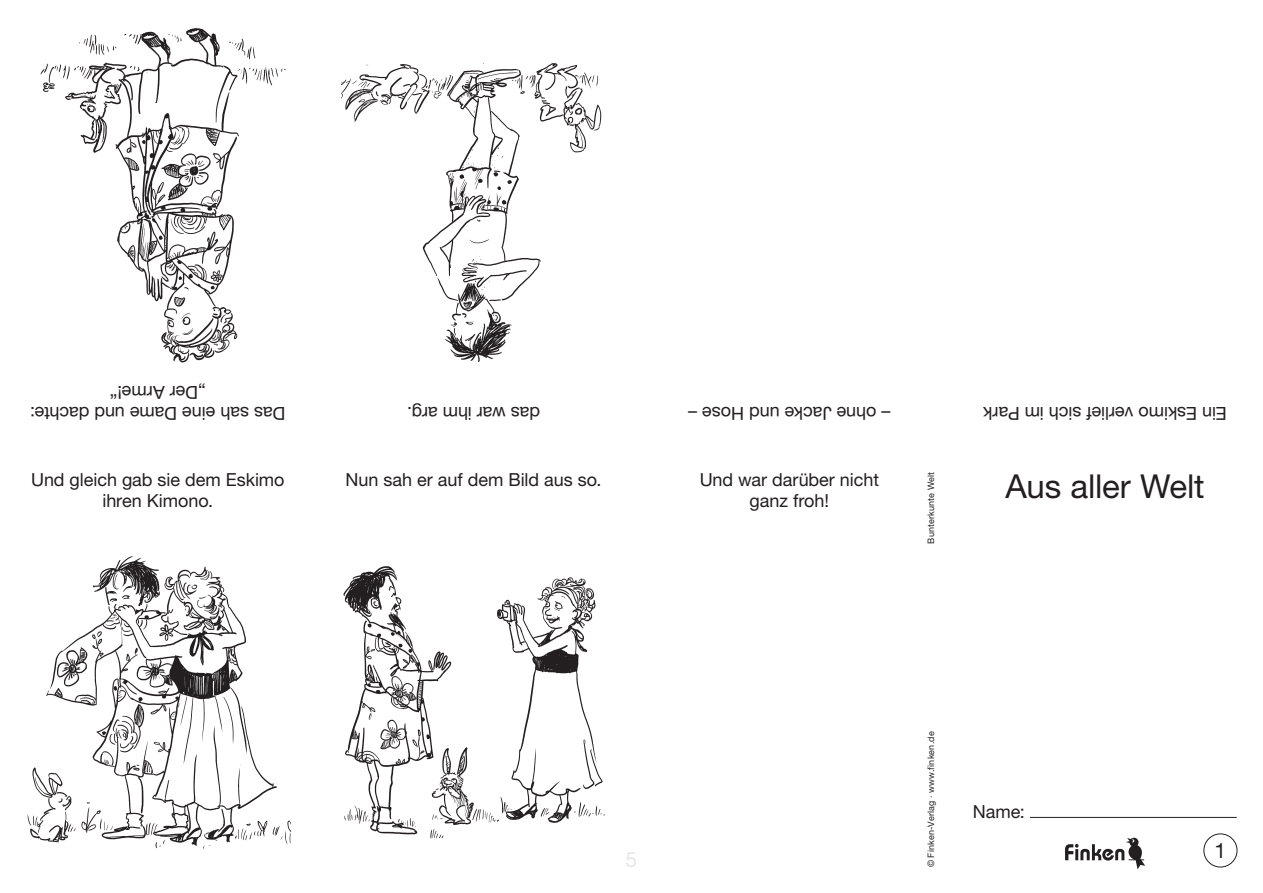
<style>
.page{position:relative;width:1263px;height:893px;background:#fff}
.page>*{position:absolute;margin:0;border:0;box-sizing:border-box;transform-origin:0 0}
.t1{font:33px "Helvetica Neue LT";letter-spacing:-.005em;color:#231f20}
.t2{font:21px "Helvetica Neue LT";color:#e6e7e9}
.t3{font:21px "Helvetica Neue LT";color:#231f20}
.t4{font:18px/21px "Helvetica Neue LT";letter-spacing:-.005em;color:#231f20;text-align:center}
.t5{font:9px "Helvetica Neue LT";letter-spacing:.02em;color:#231f20}
</style>
<div class="page">
<svg style="left:1065px;top:838px;width:80px;height:31px"></svg>
<hr style="left:1030px;top:817px;width:207px;height:1px;background:#231f20">
<div style="left:1203px;top:833px;width:34px;height:34px;border:1px solid #231f20;border-radius:50%"></div>
<img style="left:27px;top:556px;width:263px;height:293px">
<img style="left:343px;top:566px;width:262px;height:273px">
<img style="left:40px;top:28px;width:246px;height:335px">
<img style="left:341px;top:63px;width:261px;height:299px">
<p class="t4" style="left:286px;top:424px;width:257px;rotate:-180deg">Das sah eine Dame und dachte: „Der Arme!“</p>
<p class="t4" style="left:540px;top:424px;width:135px;rotate:-180deg">das war ihm arg.</p>
<p class="t4" style="left:890px;top:424px;width:204px;rotate:-180deg">– ohne Jacke und Hose –</p>
<p class="t4" style="left:1227px;top:424px;width:245px;rotate:-180deg">Ein Eskimo verlief sich im Park</p>
<p class="t5" style="left:925px;top:544px;width:73px;rotate:-90deg">Bunterkunte Welt</p>
<p class="t4" style="left:31px;top:469px;width:255px">Und gleich gab sie dem Eskimo ihren Kimono.</p>
<p class="t4" style="left:346px;top:469px;width:258px">Nun sah er auf dem Bild aus so.</p>
<h1 class="t1" style="left:1006px;top:466px;width:200px">Aus aller Welt</h1>
<p class="t4" style="left:700px;top:469px;width:181px">Und war darüber nicht ganz froh!</p>
<p class="t2" style="left:626px;top:847px;width:13px">5</p>
<p class="t5" style="left:925px;top:867px;width:137px;rotate:-90deg">© Finken-Verlag · www.finken.de</p>
<p class="t4" style="left:973px;top:801px;width:54px">Name:</p>
<p class="t3" style="left:1214px;top:837px;width:13px">1</p>
</div>
